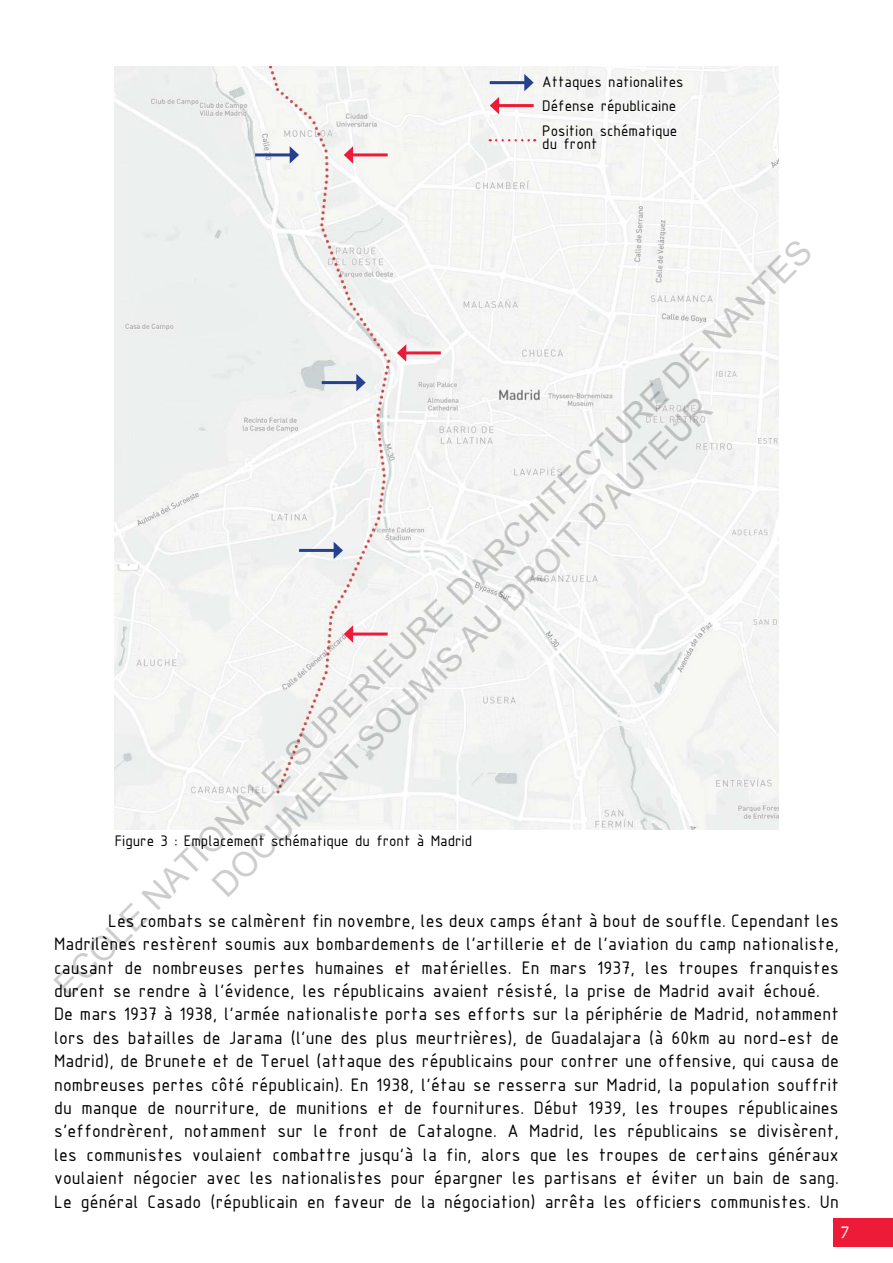
<style>
.page{position:relative;width:893px;height:1263px;background:#fff}
.page>*{position:absolute;margin:0;border:0;box-sizing:border-box;transform-origin:0 0}
.t1{font:33.9px/40.7px "Arial";color:rgb(0 0 0/.2);text-align:center}
.t2{font:19.5px/23.4px "ISOCPEUR";letter-spacing:.01em;color:#000}
.t3{font:18px "Briem Script Std";color:#fff}
.t4{font:16.5px/24.6px "ISOCPEUR";color:#000}
</style>
<div class="page">
<div style="left:833px;top:1218px;width:60px;height:29px;background:#ed1a38"></div>
<img style="left:115px;top:67px;width:663px;height:762px">
<hr style="left:322px;top:381px;width:37px;height:3px;background:#25408f">
<svg style="left:356px;top:374px;width:10px;height:17px"></svg>
<hr style="left:490px;top:81px;width:37px;height:3px;background:#25408f">
<svg style="left:524px;top:74px;width:10px;height:17px"></svg>
<hr style="left:255px;top:153px;width:37px;height:3px;background:#25408f">
<svg style="left:290px;top:146px;width:9px;height:18px"></svg>
<hr style="left:299px;top:549px;width:37px;height:3px;background:#25408f">
<svg style="left:334px;top:542px;width:9px;height:17px"></svg>
<hr style="left:350px;top:153px;width:38px;height:3px;background:#ed1a38">
<svg style="left:344px;top:146px;width:9px;height:18px"></svg>
<hr style="left:404px;top:351px;width:37px;height:3px;background:#ed1a38">
<svg style="left:397px;top:344px;width:9px;height:18px"></svg>
<hr style="left:350px;top:632px;width:38px;height:3px;background:#ed1a38">
<svg style="left:344px;top:625px;width:9px;height:18px"></svg>
<hr style="left:496px;top:104px;width:38px;height:3px;background:#ed1a38">
<svg style="left:490px;top:97px;width:9px;height:17px"></svg>
<svg style="left:490px;top:139px;width:45px;height:2px"></svg>
<p class="t4" style="left:542px;top:69px;width:143px">Attaques nationalites<br>Défense républicaine<br>Position schématique</p>
<p class="t4" style="left:542px;top:131px;width:57px">du front</p>
<h1 class="t1" style="left:46px;top:977px;width:1056px;rotate:-45deg">ECOLE NATIONALE SUPERIEURE D'ARCHITECTURE DE NANTES<br>DOCUMENT SOUMIS AU DROIT D'AUTEUR</h1>
<p class="t4" style="left:115px;top:828px;width:359px">Figure 3 : Emplacement schématique du front à Madrid</p>
<p class="t2" style="left:54px;top:908px;width:786px;text-indent:54px">Les combats se calmèrent fin novembre, les deux camps étant à bout de souffle. Cependant les Madrilènes restèrent soumis aux bombardements de l’artillerie et de l’aviation du camp nationaliste, causant de nombreuses pertes humaines et matérielles. En mars 1937, les troupes franquistes durent se rendre à l’évidence, les républicains avaient résisté, la prise de Madrid avait échoué.<br>De mars 1937 à 1938, l’armée nationaliste porta ses efforts sur la périphérie de Madrid, notamment lors des batailles de Jarama (l’une des plus meurtrières), de Guadalajara (à 60km au nord-est de Madrid), de Brunete et de Teruel (attaque des républicains pour contrer une offensive, qui causa de nombreuses pertes côté républicain). En 1938, l’étau se resserra sur Madrid, la population souffrit du manque de nourriture, de munitions et de fournitures. Début 1939, les troupes républicaines s’effondrèrent, notamment sur le front de Catalogne. A Madrid, les républicains se divisèrent, les communistes voulaient combattre jusqu’à la fin, alors que les troupes de certains généraux voulaient négocier avec les nationalistes pour épargner les partisans et éviter un bain de sang.<br>Le général Casado (républicain en faveur de la négociation) arrêta les officiers communistes. Un</p>
<p class="t3" style="left:840px;top:1222px;width:11px">7</p>
</div>
